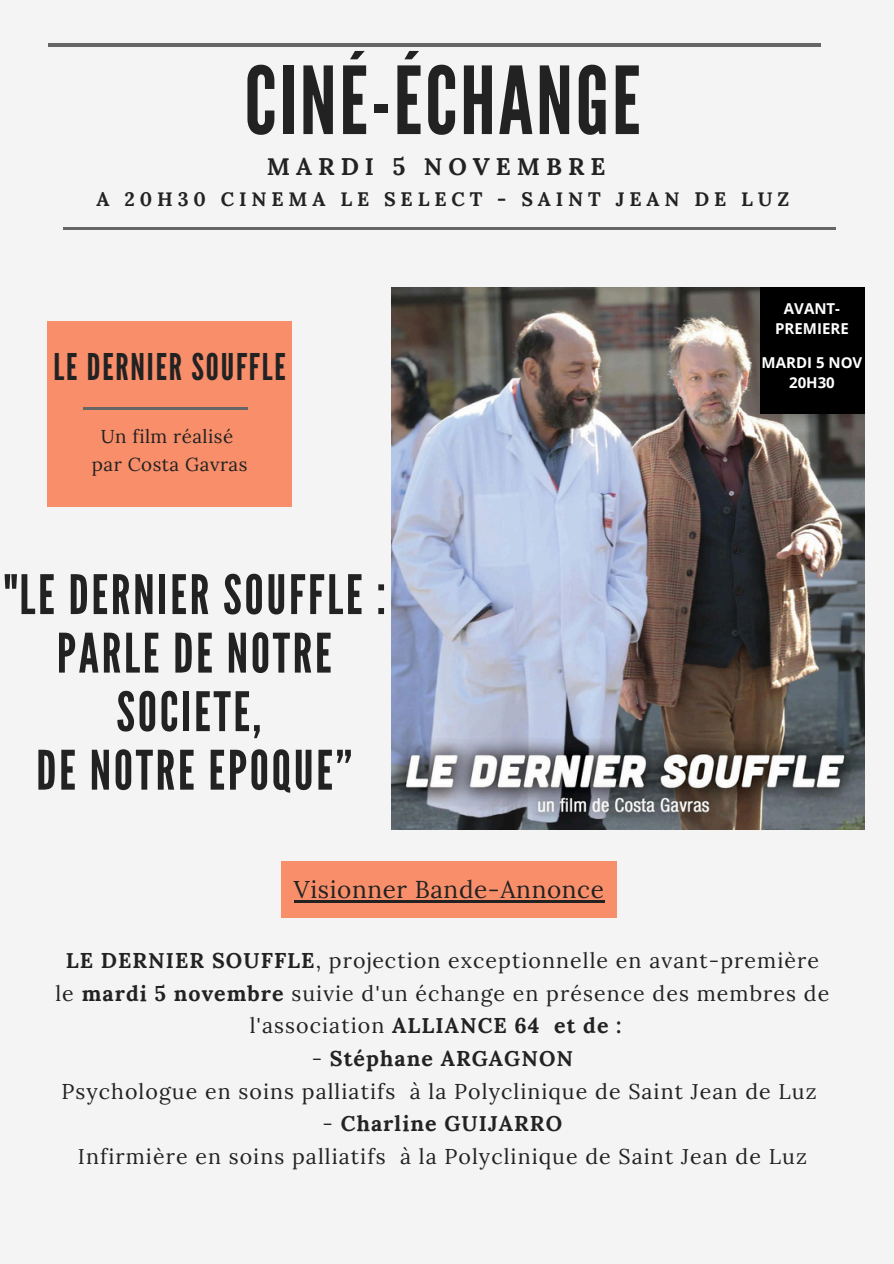
<style>
.page{position:relative;width:894px;height:1264px;background:#fff}
.page>*{position:absolute;margin:0;border:0;box-sizing:border-box;transform-origin:0 0}
.t1{font:93.3px "League Gothic";letter-spacing:.03em;color:#222}
.t2{font:54.3px/58.5px "League Gothic";letter-spacing:.05em;color:#222;text-align:center}
.t3{font:36.75px "League Gothic";letter-spacing:.05em;color:#222}
.t4{font:24.3px "Lora";letter-spacing:.025em;color:#222}
.t5{font:700 24px "Lora";letter-spacing:.25em;color:#222}
.t6{font:21.3px "Lora";letter-spacing:.05em;color:#222}
.t7{font:700 21.3px "Lora";letter-spacing:.05em;color:#222}
.t8{font:700 19.5px "Lora";letter-spacing:.25em;color:#222}
.t9{font:18.75px "Lora";letter-spacing:.025em;color:#222}
.t10{font:700 15px/20.2px "Open Sans";color:#fff;text-align:center}
.s1{font-weight:700}
.s2{font-weight:400}
</style>
<div class="page">
<div style="left:0;top:0;width:893px;height:1263px;background:#f4f4f4"></div>
<div style="left:47px;top:321px;width:245px;height:186px;background:#f88e6a"></div>
<hr style="left:48px;top:43px;width:772px;height:3px;background:#666">
<hr style="left:63px;top:228px;width:772px;height:2px;background:#666">
<hr style="left:83px;top:407px;width:165px;height:2px;background:#666">
<div style="left:281px;top:860px;width:335px;height:57px;background:#f88e6a"></div>
<hr style="left:294px;top:899px;width:310px;height:3px;background:#222">
<img style="left:391px;top:287px;width:473px;height:542px">
<div style="left:759px;top:287px;width:105px;height:127px;background:#000"></div>
<h3 class="t1" style="left:244px;top:47px;width:397px">CINÉ-ÉCHANGE</h3>
<p class="t5" style="left:267px;top:150px;width:340px">MARDI 5 NOVEMBRE</p>
<p class="t8" style="left:97px;top:186px;width:694px">A 20H30 CINEMA LE SELECT - SAINT JEAN DE LUZ</p>
<h4 class="t3" style="left:53px;top:346px;width:234px">LE DERNIER SOUFFLE</h4>
<h6 class="t9" style="left:101px;top:424px;width:134px">Un film réalisé</h6>
<p class="t9" style="left:92px;top:452px;width:157px">par Costa Gavras</p>
<p class="t2" style="left:2px;top:566px;width:385px">"LE DERNIER SOUFFLE :<br>PARLE DE NOTRE<br>SOCIETE,<br>DE NOTRE EPOQUE”</p>
<h1 class="t4" style="left:294px;top:873px;width:311px">Visionner Bande-Annonce</h1>
<h6 class="t10" style="left:775px;top:297px;width:75px">AVANT-<br>PREMIERE</h6>
<h6 class="t10" style="left:761px;top:352px;width:102px">MARDI 5 NOV</h6>
<p class="t10" style="left:788px;top:372px;width:47px">20H30</p>
<p class="t6" style="left:66px;top:946px;width:754px"><span class="s1">LE DERNIER SOUFFLE</span>, projection exceptionnelle en avant-première</p>
<p class="t6" style="left:55px;top:979px;width:775px">le <span class="s1">mardi 5 novembre</span> suivie d'un échange en présence des membres de</p>
<p class="t7" style="left:250px;top:1011px;width:373px"><span class="s2">l'association</span> ALLIANCE 64 et de :</p>
<p class="t7" style="left:311px;top:1044px;width:263px"><span class="s2">-</span> Stéphane ARGAGNON</p>
<h2 class="t6" style="left:61px;top:1077px;width:756px">Psychologue en soins palliatifs à la Polyclinique de Saint Jean de Luz</h2>
<p class="t7" style="left:322px;top:1109px;width:241px"><span class="s2">-</span> Charline GUIJARRO</p>
<p class="t6" style="left:78px;top:1142px;width:730px">Infirmière en soins palliatifs à la Polyclinique de Saint Jean de Luz</p>
</div>
